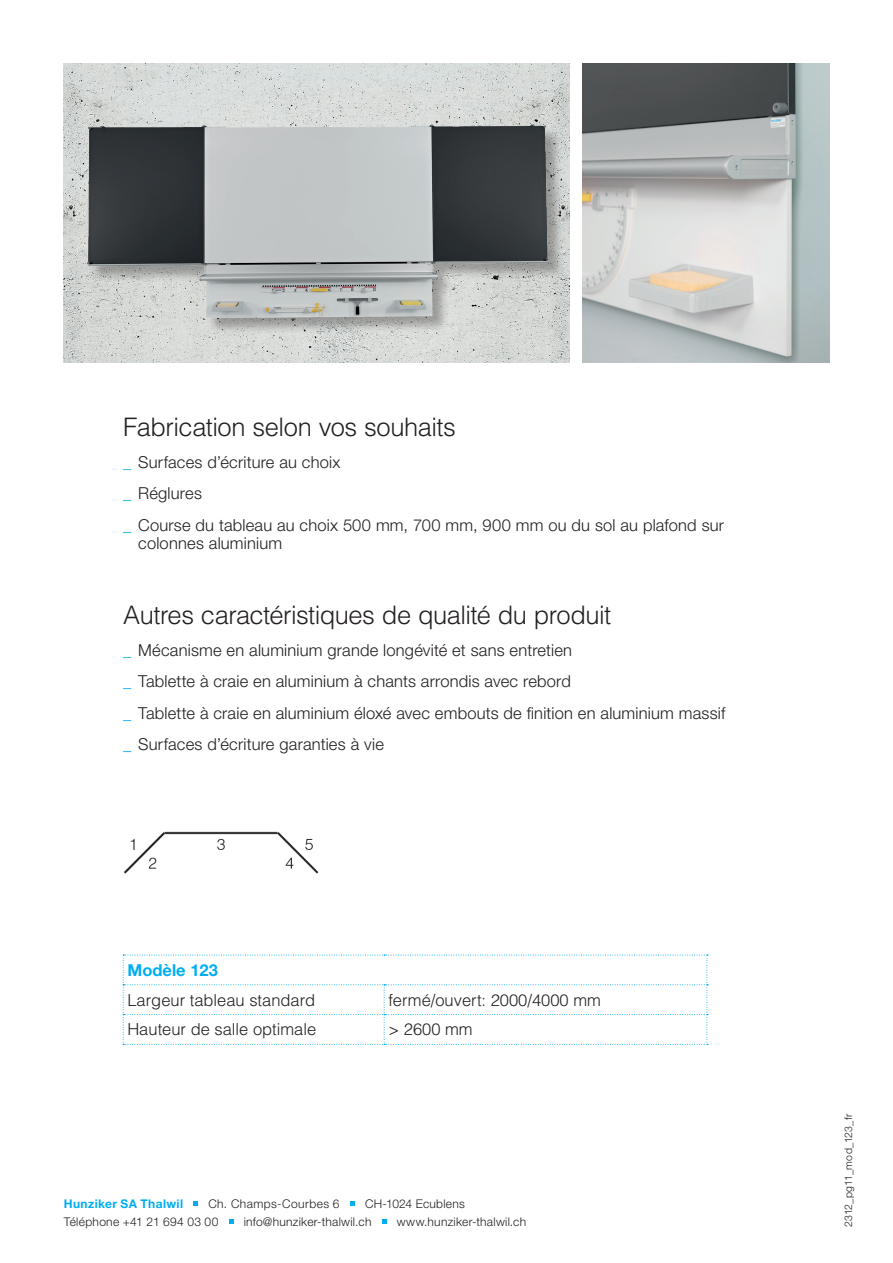
<style>
.page{position:relative;width:893px;height:1263px;background:#fff}
.page>*{position:absolute;margin:0;border:0;box-sizing:border-box;transform-origin:0 0}
.t1{font:300 25.5px "Helvetica LT Std";letter-spacing:-.02em;color:#231f20}
.t2{font:300 16.5px/31.5px "Helvetica Neue LT Pro";letter-spacing:.01em;color:#231f20}
.t3{font:300 16.5px "Helvetica LT Std";color:#231f20}
.t4{font:700 16.5px "Helvetica Neue LT Pro";color:#00aeef}
.t5{font:300 12px "Helvetica Neue LT Pro";letter-spacing:.025em;color:#231f20}
.t6{font:700 12px "Helvetica Neue LT Pro";letter-spacing:.03em;color:#00aeef}
.t7{font:300 10.5px "Helvetica Neue LT Pro";color:#231f20}
.s1{color:#00aeef}
</style>
<div class="page">
<img style="left:611px;top:64px;width:218px;height:298px">
<img style="left:124px;top:831px;width:195px;height:43px">
<img style="left:64px;top:63px;width:547px;height:300px">
<svg style="left:123px;top:955px;width:585px;height:90px"></svg>
<svg style="left:194px;top:1201px;width:4px;height:4px"></svg>
<svg style="left:350px;top:1201px;width:4px;height:4px"></svg>
<svg style="left:229px;top:1219px;width:4px;height:4px"></svg>
<svg style="left:382px;top:1219px;width:4px;height:4px"></svg>
<h1 class="t1" style="left:123px;top:411px;width:334px">Fabrication selon vos souhaits</h1>
<p class="t2" style="left:123px;top:446px;width:602px"><span class="s1">_</span> Surfaces d’écriture au choix<br><span class="s1">_</span> Réglures<br><span class="s1">_</span> Course du tableau au choix 500 mm, 700 mm, 900 mm ou du sol au plafond sur</p>
<p class="t2" style="left:138px;top:527px;width:146px">colonnes aluminium</p>
<h1 class="t1" style="left:123px;top:599px;width:489px">Autres caractéristiques de qualité du produit</h1>
<p class="t2" style="left:123px;top:634px;width:604px"><span class="s1">_</span> Mécanisme en aluminium grande longévité et sans entretien<br><span class="s1">_</span> Tablette à craie en aluminium à chants arrondis avec rebord<br><span class="s1">_</span> Tablette à craie en aluminium éloxé avec embouts de finition en aluminium massif <span class="s1">_</span> Surfaces d’écriture garanties à vie</p>
<p class="t4" style="left:127px;top:959px;width:92px">Modèle 123</p>
<p class="t3" style="left:127px;top:989px;width:189px">Largeur tableau standard</p>
<p class="t3" style="left:388px;top:989px;width:214px">fermé/ouvert: 2000/4000 mm</p>
<p class="t3" style="left:127px;top:1019px;width:190px">Hauteur de salle optimale</p>
<p class="t3" style="left:388px;top:1019px;width:86px">&gt; 2600 mm</p>
<p class="t6" style="left:64px;top:1196px;width:121px">Hunziker SA Thalwil</p>
<p class="t5" style="left:208px;top:1196px;width:133px">Ch. Champs-Courbes 6</p>
<p class="t5" style="left:365px;top:1196px;width:102px">CH-1024 Ecublens</p>
<p class="t5" style="left:64px;top:1214px;width:156px">Téléphone +41 21 694 03 00</p>
<p class="t5" style="left:244px;top:1214px;width:129px">info@hunziker-thalwil.ch</p>
<p class="t5" style="left:397px;top:1214px;width:131px">www.hunziker-thalwil.ch</p>
<p class="t7" style="left:842px;top:1227px;width:115px;rotate:-90deg">2312_pg11_mod_123_fr</p>
</div>
